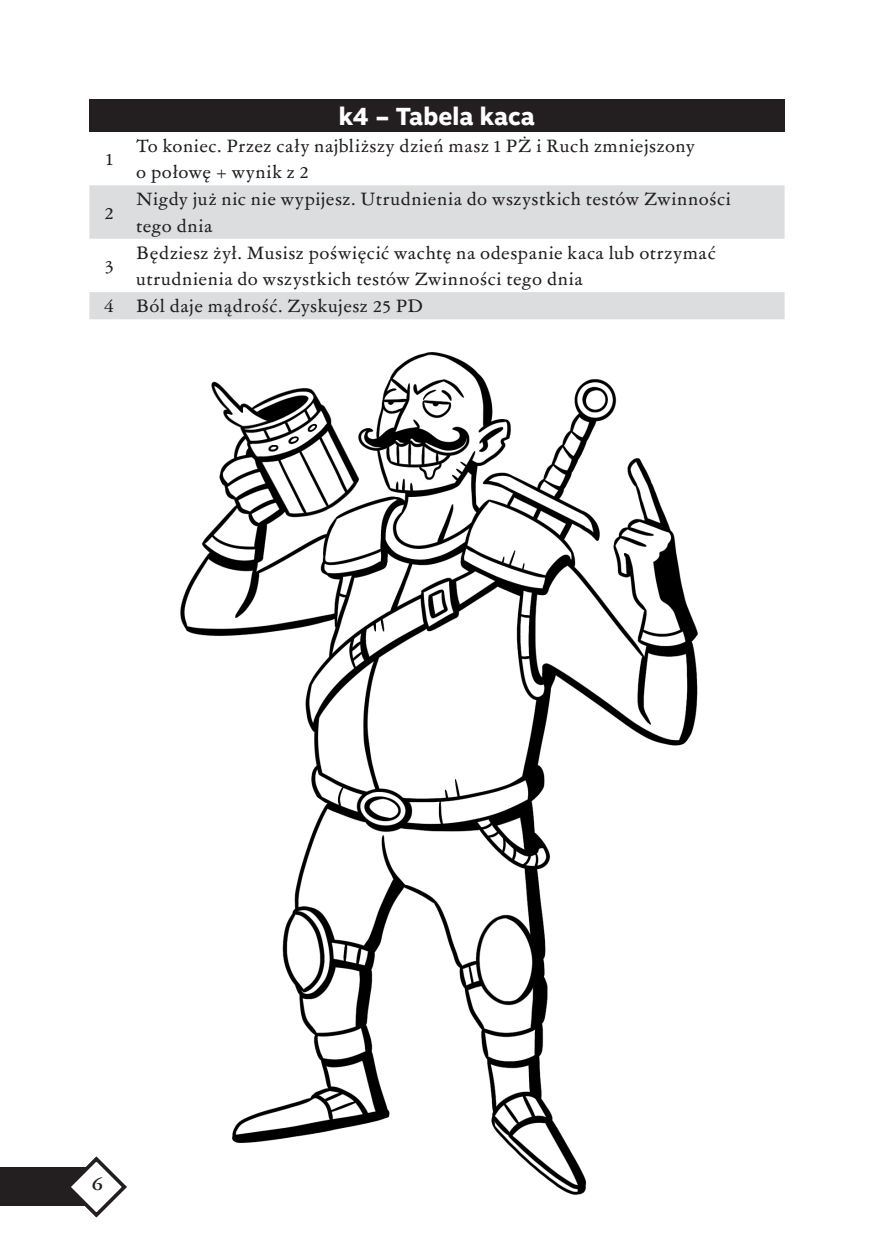
<style>
.page{position:relative;width:874px;height:1241px;background:#fff}
.page>*{position:absolute;margin:0;border:0;box-sizing:border-box;transform-origin:0 0}
.Tekst_główny{font:800 24.5px "Motiva Sans";color:#fff}
.Tekst_główny-2{font:17.5px/26.2px "Garamond ATF Text";letter-spacing:.035em;color:#231f20}
.t1{font:700 17.5px "Garamond ATF Text";color:#231f20}
</style>
<div class="page">
<div style="left:0;top:1167px;width:96px;height:39px;background:#231f20"></div>
<svg style="left:71px;top:1156px;width:56px;height:62px"></svg>
<div style="left:89px;top:99px;width:695px;height:33px;background:#231f20"></div>
<svg style="left:89px;top:185px;width:695px;height:134px;fill:#dcdddf"></svg>
<img style="left:181px;top:352px;width:516px;height:841px">
<p class="Tekst_główny-2" style="left:106px;top:145px;width:9px">1</p>
<p class="Tekst_główny-2" style="left:104px;top:198px;width:11px">2</p>
<p class="Tekst_główny-2" style="left:105px;top:252px;width:10px">3</p>
<p class="Tekst_główny" style="left:338px;top:98px;width:198px">k4 – Tabela kaca</p>
<p class="Tekst_główny-2" style="left:136px;top:132px;width:559px">To koniec. Przez cały najbliższy dzień masz 1 PŻ i Ruch zmniejszony o połowę + wynik z 2</p>
<p class="Tekst_główny-2" style="left:136px;top:185px;width:596px">Nigdy już nic nie wypijesz. Utrudnienia do wszystkich testów Zwinności tego dnia</p>
<p class="Tekst_główny-2" style="left:136px;top:239px;width:581px">Będziesz żył. Musisz poświęcić wachtę na odespanie kaca lub otrzymać utrudnienia do wszystkich testów Zwinności tego dnia</p>
<p class="Tekst_główny-2" style="left:104px;top:292px;width:11px">4</p>
<p class="Tekst_główny-2" style="left:136px;top:292px;width:288px">Ból daje mądrość. Zyskujesz 25 PD</p>
<p class="t1" style="left:92px;top:1170px;width:13px">6</p>
</div>
